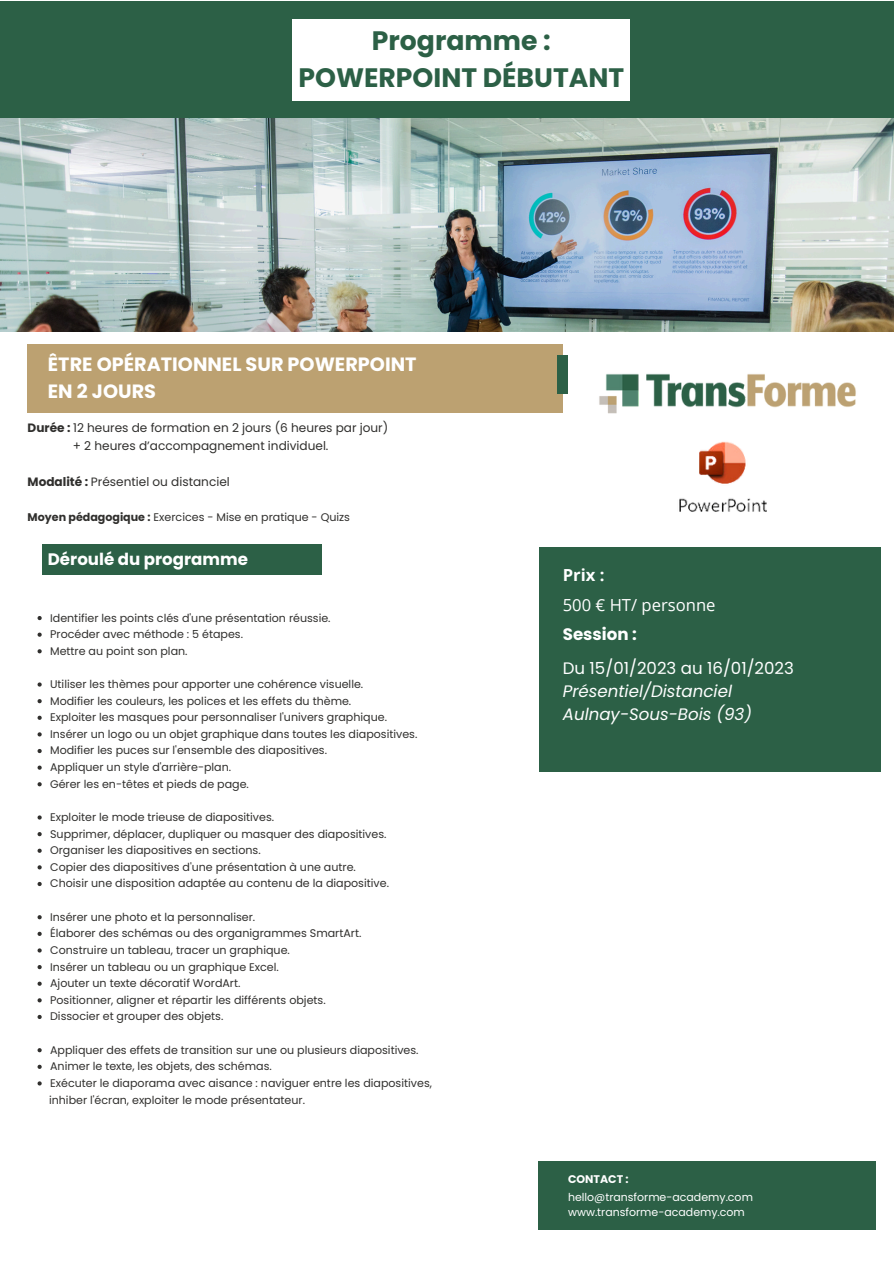
<style>
.page{position:relative;width:894px;height:1264px;background:#fff}
.page>*{position:absolute;margin:0;border:0;box-sizing:border-box;transform-origin:0 0}
.t1{font:700 26.7px/36.9px "Poppins";color:#2c6046;text-align:center}
.t2{font:700 19.2px/26.7px "Poppins";color:#fff}
.t3{font:italic 16.65px/22.8px "Poppins";color:#fff}
.t4{font:700 16.65px "Poppins";color:#fff}
.t5{font:16.65px "Poppins";color:#fff}
.t6{font:16.65px "Open Sans";color:#fff}
.t7{font:700 16.65px "Open Sans";color:#fff}
.t8{font:12.15px "Poppins";color:#302f2d}
.t9{font:11.1px "Poppins";color:#302f2d}
.t10{font:700 11.1px "Poppins";color:#fff}
.t11{font:10.95px/15.3px "Poppins";color:#fff}
.s1{font-weight:700}
</style>
<div class="page">
<div style="left:27px;top:344px;width:535px;height:68px;background:#bca171"></div>
<img style="left:0;top:118px;width:893px;height:213px">
<div style="left:0;top:2px;width:893px;height:116px;background:#2c6046"></div>
<div style="left:292px;top:19px;width:338px;height:82px;background:#fff"></div>
<div style="left:557px;top:355px;width:11px;height:38px;background:#2c6046"></div>
<div style="left:42px;top:544px;width:280px;height:31px;background:#2c6046"></div>
<svg style="left:38px;top:616px;width:4px;height:4px"></svg>
<svg style="left:38px;top:632px;width:4px;height:4px"></svg>
<svg style="left:38px;top:649px;width:4px;height:4px"></svg>
<svg style="left:38px;top:682px;width:4px;height:4px"></svg>
<svg style="left:38px;top:699px;width:4px;height:4px"></svg>
<svg style="left:38px;top:715px;width:4px;height:5px"></svg>
<svg style="left:38px;top:732px;width:4px;height:4px"></svg>
<svg style="left:38px;top:749px;width:4px;height:4px"></svg>
<svg style="left:38px;top:765px;width:4px;height:4px"></svg>
<svg style="left:38px;top:782px;width:4px;height:4px"></svg>
<svg style="left:38px;top:815px;width:4px;height:4px"></svg>
<svg style="left:38px;top:832px;width:4px;height:4px"></svg>
<svg style="left:38px;top:848px;width:4px;height:4px"></svg>
<svg style="left:38px;top:865px;width:4px;height:4px"></svg>
<svg style="left:38px;top:881px;width:4px;height:5px"></svg>
<svg style="left:38px;top:915px;width:4px;height:4px"></svg>
<svg style="left:38px;top:931px;width:4px;height:4px"></svg>
<svg style="left:38px;top:948px;width:4px;height:4px"></svg>
<svg style="left:38px;top:965px;width:4px;height:4px"></svg>
<svg style="left:38px;top:981px;width:4px;height:4px"></svg>
<svg style="left:38px;top:998px;width:4px;height:4px"></svg>
<svg style="left:38px;top:1014px;width:4px;height:5px"></svg>
<svg style="left:38px;top:1048px;width:4px;height:4px"></svg>
<svg style="left:38px;top:1064px;width:4px;height:4px"></svg>
<svg style="left:38px;top:1081px;width:4px;height:4px"></svg>
<div style="left:538px;top:1161px;width:337px;height:69px;background:#2c6046"></div>
<img style="left:679px;top:441px;width:88px;height:71px">
<div style="left:538px;top:547px;width:342px;height:225px;background:#2c6046"></div>
<img style="left:599px;top:373px;width:257px;height:41px">
<p class="t1" style="left:298px;top:22px;width:327px">Programme :<br>POWERPOINT DÉBUTANT</p>
<p class="t2" style="left:48px;top:351px;width:370px">ÊTRE OPÉRATIONNEL SUR POWERPOINT<br>EN 2 JOURS</p>
<p class="t8" style="left:28px;top:419px;width:362px"><span class="s1">Durée :</span> 12 heures de formation en 2 jours (6 heures par jour)</p>
<p class="t8" style="left:73px;top:437px;width:257px">+ 2 heures d’accompagnement individuel.</p>
<p class="t8" style="left:28px;top:473px;width:204px"><span class="s1">Modalité :</span> Présentiel ou distanciel</p>
<p class="t9" style="left:28px;top:509px;width:324px"><span class="s1">Moyen pédagogique :</span> Exercices - Mise en pratique - Quizs</p>
<p class="t4" style="left:48px;top:547px;width:201px">Déroulé du programme</p>
<h2 class="t9" style="left:50px;top:610px;width:282px">Identifier les points clés d'une présentation réussie.</h2>
<p class="t9" style="left:50px;top:626px;width:194px">Procéder avec méthode : 5 étapes.</p>
<p class="t9" style="left:50px;top:643px;width:139px">Mettre au point son plan.</p>
<p class="t9" style="left:50px;top:676px;width:314px">Utiliser les thèmes pour apporter une cohérence visuelle.</p>
<p class="t9" style="left:50px;top:693px;width:302px">Modifier les couleurs, les polices et les effets du thème.</p>
<p class="t9" style="left:50px;top:709px;width:338px">Exploiter les masques pour personnaliser l'univers graphique.</p>
<p class="t9" style="left:50px;top:726px;width:368px">Insérer un logo ou un objet graphique dans toutes les diapositives.</p>
<p class="t9" style="left:50px;top:742px;width:278px">Modifier les puces sur l'ensemble des diapositives.</p>
<h3 class="t9" style="left:50px;top:759px;width:182px">Appliquer un style d'arrière-plan.</h3>
<h3 class="t9" style="left:50px;top:776px;width:200px">Gérer les en-têtes et pieds de page.</h3>
<h4 class="t9" style="left:50px;top:809px;width:225px">Exploiter le mode trieuse de diapositives.</h4>
<p class="t9" style="left:50px;top:826px;width:338px">Supprimer, déplacer, dupliquer ou masquer des diapositives.</p>
<p class="t9" style="left:50px;top:842px;width:212px">Organiser les diapositives en sections.</p>
<p class="t9" style="left:50px;top:859px;width:307px">Copier des diapositives d'une présentation à une autre.</p>
<p class="t9" style="left:50px;top:875px;width:340px">Choisir une disposition adaptée au contenu de la diapositive.</p>
<p class="t9" style="left:50px;top:909px;width:206px">Insérer une photo et la personnaliser.</p>
<p class="t9" style="left:50px;top:925px;width:313px">Élaborer des schémas ou des organigrammes SmartArt.</p>
<p class="t9" style="left:50px;top:942px;width:241px">Construire un tableau, tracer un graphique.</p>
<p class="t9" style="left:50px;top:958px;width:230px">Insérer un tableau ou un graphique Excel.</p>
<p class="t9" style="left:50px;top:975px;width:192px">Ajouter un texte décoratif WordArt.</p>
<p class="t9" style="left:50px;top:992px;width:277px">Positionner, aligner et répartir les différents objets.</p>
<p class="t9" style="left:50px;top:1008px;width:175px">Dissocier et grouper des objets.</p>
<p class="t9" style="left:50px;top:1042px;width:370px">Appliquer des effets de transition sur une ou plusieurs diapositives.</p>
<p class="t9" style="left:50px;top:1058px;width:223px">Animer le texte, les objets, des schémas.</p>
<p class="t9" style="left:50px;top:1075px;width:383px">Exécuter le diaporama avec aisance : naviguer entre les diapositives,</p>
<p class="t9" style="left:49px;top:1091px;width:257px">inhiber l'écran, exploiter le mode présentateur.</p>
<p class="t7" style="left:562px;top:563px;width:43px">Prix :</p>
<h3 class="t6" style="left:562px;top:593px;width:154px">500 € HT/ personne</h3>
<p class="t4" style="left:562px;top:622px;width:75px">Session :</p>
<h3 class="t5" style="left:562px;top:656px;width:232px">Du 15/01/2023 au 16/01/2023</h3>
<h3 class="t3" style="left:562px;top:679px;width:190px">Présentiel/Distanciel<br>Aulnay-Sous-Bois (93)</h3>
<p class="t10" style="left:568px;top:1171px;width:62px">CONTACT :</p>
<p class="t11" style="left:568px;top:1189px;width:186px">hello@transforme-academy.com www.transforme-academy.com</p>
</div>
